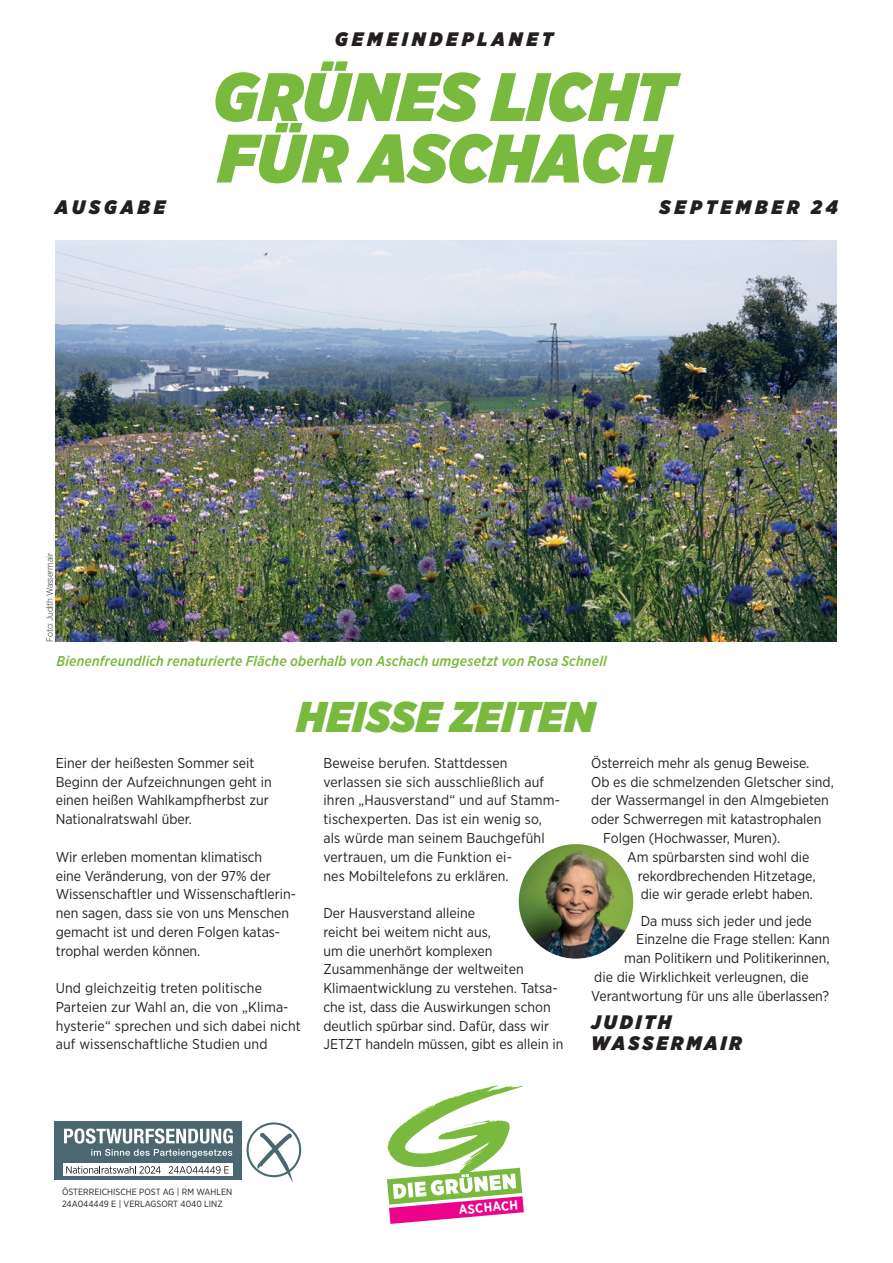
<style>
.page{position:relative;width:893px;height:1263px;background:#fff}
.page>*{position:absolute;margin:0;border:0;box-sizing:border-box;transform-origin:0 0}
.t1{font:italic 900 68.25px/61.5px "Gotham Narrow";letter-spacing:.01em;color:#79ba3e}
.gz_titelseite_titel{font:italic 900 43.05px "Gotham Narrow";letter-spacing:.025em;color:#79ba3e}
.gz_titelseite_autor{font:italic 900 19.5px "Gotham Narrow";letter-spacing:.205em;color:#231f20}
.gz_titelseite_autor-2{font:italic 900 19.5px/21px "Gotham Narrow";letter-spacing:.155em;color:#231f20}
.gz_titelseite_text{font:14.25px/18.8px "Gotham Narrow";color:#231f20}
.gz_2020_Bildtext{font:italic 500 14.25px "Gotham Narrow";letter-spacing:.01em;color:#79ba3e}
.t2{font:700 13.05px "Gotham Narrow";color:#fff}
.t3{font:9px/12px "Gotham Narrow";color:#231f20}
.t4{font:300 9px "Gotham Narrow";letter-spacing:-.02em;color:#231f20}
</style>
<div class="page">
<svg style="left:387px;top:1085px;width:137px;height:139px"></svg>
<img style="left:519px;top:844px;width:114px;height:115px;border-radius:57px">
<img style="left:56px;top:241px;width:781px;height:401px">
<div style="left:55px;top:1121px;width:187px;height:59px;background:#4b6872"></div>
<svg style="left:64px;top:1128px;width:169px;height:15px"></svg>
<svg style="left:91px;top:1149px;width:141px;height:8px"></svg>
<svg style="left:246px;top:1122px;width:55px;height:61px"></svg>
<div style="left:63px;top:1163px;width:170px;height:13px;background:#fff"></div>
<svg style="left:66px;top:1166px;width:95px;height:7px"></svg>
<svg style="left:169px;top:1166px;width:60px;height:7px"></svg>
<p class="gz_titelseite_autor" style="left:335px;top:26px;width:219px">GEMEINDEPLANET</p>
<p class="t1" style="left:214px;top:65px;width:463px">GRÜNES LICHT<br>FÜR ASCHACH</p>
<p class="gz_titelseite_autor" style="left:55px;top:194px;width:112px">AUSGABE</p>
<p class="gz_titelseite_autor" style="left:660px;top:194px;width:180px">SEPTEMBER 24</p>
<p class="t4" style="left:44px;top:642px;width:90px;rotate:-90deg">Foto: Judith Wassermair</p>
<p class="gz_2020_Bildtext" style="left:56px;top:652px;width:552px">Bienenfreundlich renaturierte Fläche oberhalb von Aschach umgesetzt von Rosa Schnell</p>
<p class="gz_titelseite_titel" style="left:297px;top:688px;width:299px">HEISSE ZEITEN</p>
<p class="gz_titelseite_text" style="left:56px;top:753px;width:218px">Einer der heißesten Sommer seit<br>Beginn der Aufzeichnungen geht in einen heißen Wahlkampfherbst zur<br>Nationalratswahl über.</p>
<p class="gz_titelseite_text" style="left:56px;top:847px;width:242px">Wir erleben momentan klimatisch<br>eine Veränderung, von der 97% der Wissenschaftler und Wissenschaftlerin&shy;nen sagen, dass sie von uns Menschen gemacht ist und deren Folgen katas&shy;trophal werden können.</p>
<p class="gz_titelseite_text" style="left:56px;top:978px;width:247px">Und gleichzeitig treten politische Parteien zur Wahl an, die von „Klima&shy;hysterie“ sprechen und sich dabei nicht auf wissenschaftliche Studien und</p>
<p class="gz_titelseite_text" style="left:323px;top:753px;width:238px">Beweise berufen. Stattdessen verlassen sie sich ausschließlich auf ihren „Hausverstand“ und auf Stamm&shy;tischexperten. Das ist ein wenig so, als würde man seinem Bauchgefühl vertrauen, um die Funktion ei-<br>nes Mobiltelefons zu erklären.</p>
<p class="gz_titelseite_text" style="left:323px;top:903px;width:241px">Der Hausverstand alleine<br>reicht bei weitem nicht aus,<br>um die unerhört komplexen Zusammenhänge der weltweiten Klimaentwicklung zu verstehen. Tatsa&shy;che ist, dass die Auswirkungen schon deutlich spürbar sind. Dafür, dass wir JETZT handeln müssen, gibt es allein in</p>
<p class="gz_titelseite_text" style="left:591px;top:753px;width:220px">Österreich mehr als genug Beweise.</p>
<p class="gz_titelseite_text" style="left:591px;top:772px;width:244px">Ob es die schmelzenden Gletscher sind,</p>
<p class="gz_titelseite_text" style="left:591px;top:791px;width:239px">der Wassermangel in den Almgebieten</p>
<p class="gz_titelseite_text" style="left:591px;top:809px;width:232px">oder Schwerregen mit katastrophalen</p>
<p class="gz_titelseite_text" style="left:603px;top:828px;width:178px">Folgen (Hochwasser, Muren).</p>
<p class="gz_titelseite_text" style="left:627px;top:847px;width:184px">Am spürbarsten sind wohl die</p>
<p class="gz_titelseite_text" style="left:638px;top:866px;width:179px">rekordbrechenden Hitzetage,</p>
<p class="gz_titelseite_text" style="left:641px;top:884px;width:174px">die wir gerade erlebt haben.</p>
<p class="gz_titelseite_text" style="left:641px;top:911px;width:173px">Da muss sich jeder und jede</p>
<p class="gz_titelseite_text" style="left:636px;top:930px;width:195px">Einzelne die Frage stellen: Kann</p>
<p class="gz_titelseite_text" style="left:624px;top:948px;width:207px">man Politikern und Politikerinnen,</p>
<p class="gz_titelseite_text" style="left:594px;top:967px;width:216px">die die Wirklichkeit verleugnen, die</p>
<p class="gz_titelseite_text" style="left:591px;top:986px;width:239px">Verantwortung für uns alle überlassen?</p>
<p class="gz_titelseite_autor-2" style="left:591px;top:1012px;width:152px">JUDITH<br>WASSERMAIR</p>
<p class="t3" style="left:62px;top:1185px;width:172px">ÖSTERREICHISCHE POST AG | RM WAHLEN<br>24A044449 E | VERLAGSORT 4040 LINZ</p>
<p class="t2" style="left:458px;top:1201px;width:61px;rotate:-5deg">ASCHACH</p>
</div>
